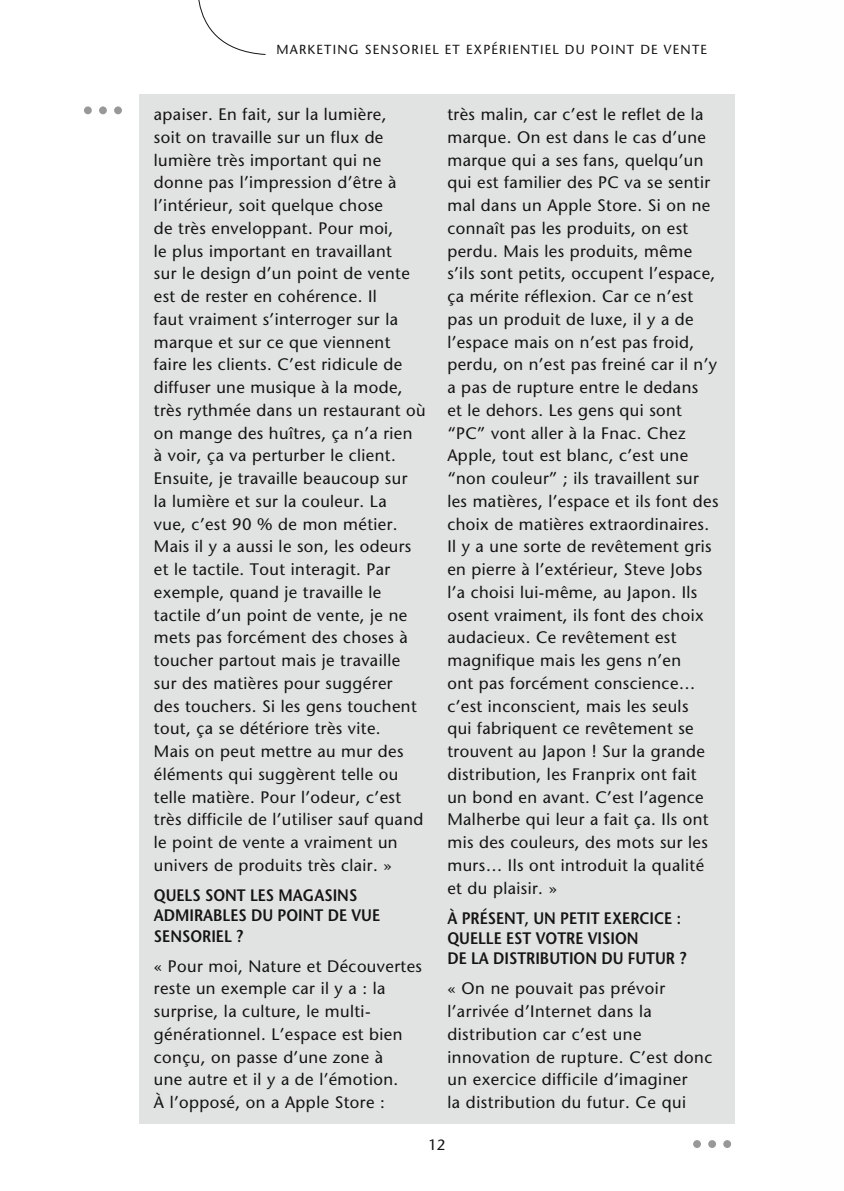
<style>
.page{position:relative;width:844px;height:1191px;background:#fff}
.page>*{position:absolute;margin:0;border:0;box-sizing:border-box;transform-origin:0 0}
.t1{font:600 52.5px "Stone Sans Std";color:#979898}
.t2{font:500 16.62px/22.8px "Stone Sans Std";letter-spacing:.025em;color:#131413}
.t3{font:600 16.62px/20.1px "Stone Sans Std";color:#131413;scale:.9 1}
.t4{font:500 14.88px "Stone Sans Std";color:#131413}
.t5{font:500 13.12px "Stone Sans Std";letter-spacing:.09em;color:#131413}
</style>
<div class="page">
<svg style="left:198px;top:0;width:67px;height:55px"></svg>
<div style="left:139px;top:94px;width:595px;height:1029px;background:#e1e2e2"></div>
<h1 class="t1" style="left:80px;top:64px;width:47px">...</h1>
<p class="t5" style="left:276px;top:42px;width:432px">Marketing sensoriel et expérientiel du point de vente</p>
<p class="t2" style="left:154px;top:103px;width:273px">apaiser. En fait, sur la lumière,<br>soit on travaille sur un flux de lumière très important qui ne donne pas l’impression d’être à l’intérieur, soit quelque chose<br>de très enveloppant. Pour moi,<br>le plus important en travaillant<br>sur le design d’un point de vente est de rester en cohérence. Il<br>faut vraiment s’interroger sur la marque et sur ce que viennent faire les clients. C’est ridicule de diffuser une musique à la mode, très rythmée dans un restaurant où on mange des huîtres, ça n’a rien<br>à voir, ça va perturber le client.<br>Ensuite, je travaille beaucoup sur<br>la lumière et sur la couleur. La<br>vue, c’est 90 % de mon métier.<br>Mais il y a aussi le son, les odeurs et le tactile. Tout interagit. Par exemple, quand je travaille le tactile d’un point de vente, je ne mets pas forcément des choses à toucher partout mais je travaille sur des matières pour suggérer<br>des touchers. Si les gens touchent tout, ça se détériore très vite.<br>Mais on peut mettre au mur des éléments qui suggèrent telle ou telle matière. Pour l’odeur, c’est très difficile de l’utiliser sauf quand le point de vente a vraiment un univers de produits très clair. »</p>
<p class="t3" style="left:154px;top:885px;width:253px">QUELS SONT LES MAGASINS<br>ADMIRABLES DU POINT DE VUE<br>SENSORIEL ?</p>
<p class="t2" style="left:154px;top:954px;width:269px">« Pour moi, Nature et Découvertes reste un exemple car il y a : la surprise, la culture, le multi&shy;générationnel. L’espace est bien conçu, on passe d’une zone à<br>une autre et il y a de l’émotion.<br>À l’opposé, on a Apple Store :</p>
<p class="t2" style="left:447px;top:103px;width:272px">très malin, car c’est le reflet de la marque. On est dans le cas d’une marque qui a ses fans, quelqu’un qui est familier des PC va se sentir mal dans un Apple Store. Si on ne connaît pas les produits, on est perdu. Mais les produits, même s’ils sont petits, occupent l’espace, ça mérite réflexion. Car ce n’est pas un produit de luxe, il y a de l’espace mais on n’est pas froid, perdu, on n’est pas freiné car il n’y a pas de rupture entre le dedans<br>et le dehors. Les gens qui sont “PC” vont aller à la Fnac. Chez<br>Apple, tout est blanc, c’est une “non couleur” ; ils travaillent sur les matières, l’espace et ils font des choix de matières extraordinaires.<br>Il y a une sorte de revêtement gris en pierre à l’extérieur, Steve Jobs l’a choisi lui-même, au Japon. Ils osent vraiment, ils font des choix audacieux. Ce revêtement est magnifique mais les gens n’en<br>ont pas forcément conscience… c’est inconscient, mais les seuls<br>qui fabriquent ce revêtement se trouvent au Japon ! Sur la grande distribution, les Franprix ont fait un bond en avant. C’est l’agence<br>Malherbe qui leur a fait ça. Ils ont mis des couleurs, des mots sur les murs… Ils ont introduit la qualité et du plaisir. »</p>
<p class="t3" style="left:447px;top:908px;width:267px">À PRÉSENT, UN PETIT EXERCICE :<br>QUELLE EST VOTRE VISION<br>DE LA DISTRIBUTION DU FUTUR ?</p>
<p class="t2" style="left:447px;top:977px;width:266px">« On ne pouvait pas prévoir l’arrivée d’Internet dans la distribution car c’est une innovation de rupture. C’est donc un exercice difficile d’imaginer<br>la distribution du futur. Ce qui</p>
<p class="t4" style="left:428px;top:1136px;width:19px">12</p>
<h1 class="t1" style="left:689px;top:1097px;width:47px">...</h1>
</div>
